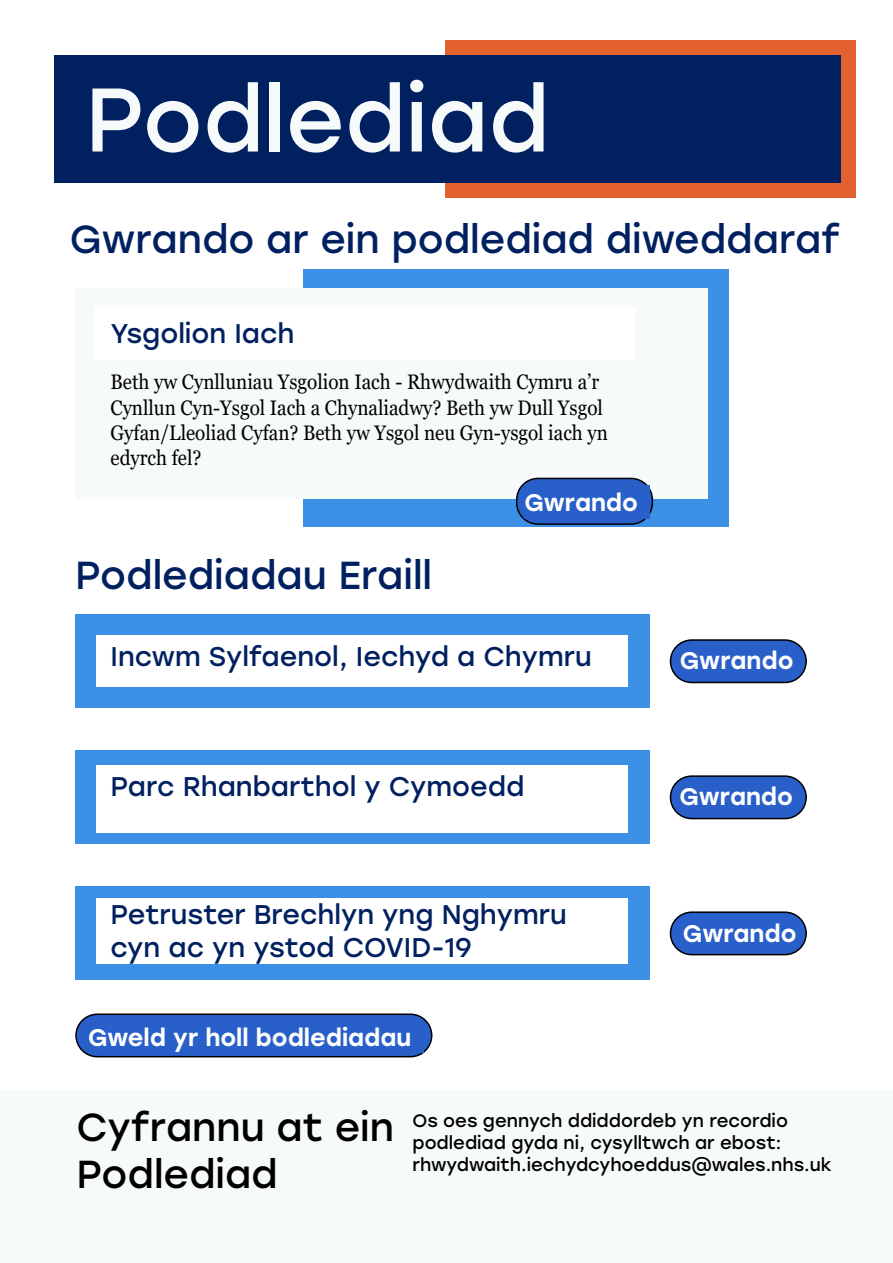
<style>
.page{position:relative;width:893px;height:1263px;background:#fff}
.page>*{position:absolute;margin:0;border:0;box-sizing:border-box;transform-origin:0 0}
.t1{font:90px "Stolzl";color:#f7fafb}
.t2{font:39px "Stolzl";color:#002060}
.t3{font:39px/46.8px "Stolzl";color:#000}
.t4{font:27px/33px "Stolzl";color:#002060}
.t5{font:500 24px "Stolzl";color:#fff}
.t6{font:21px/25.2px "Georgia";color:#000;scale:.9 1}
.t7{font:18px/21.6px "Stolzl";color:#000}
</style>
<div class="page">
<div style="left:0;top:1090px;width:893px;height:173px;background:#f7fafb"></div>
<div style="left:303px;top:269px;width:425px;height:258px;background:#3c91e6"></div>
<div style="left:445px;top:41px;width:411px;height:157px;background:#e3602f"></div>
<div style="left:54px;top:55px;width:787px;height:128px;background:#002060"></div>
<div style="left:75px;top:288px;width:633px;height:211px;background:#f7fafb"></div>
<div style="left:94px;top:308px;width:541px;height:52px;background:#fff"></div>
<div style="left:517px;top:478px;width:135px;height:46px;background:#295fc9;border-radius:21px"></div>
<div style="left:516px;top:478px;width:137px;height:47px;border:2px solid #000;border-radius:21px"></div>
<div style="left:524px;top:485px;width:126px;height:34px;background:#295fc9"></div>
<div style="left:75px;top:886px;width:574px;height:93px;background:#3c91e6"></div>
<div style="left:97px;top:898px;width:531px;height:66px;background:#fff"></div>
<div style="left:670px;top:912px;width:136px;height:43px;background:#295fc9;border-radius:21px"></div>
<div style="left:670px;top:911px;width:137px;height:44px;border:2px solid #000;border-radius:21px"></div>
<div style="left:75px;top:750px;width:574px;height:93px;background:#3c91e6"></div>
<div style="left:97px;top:765px;width:531px;height:68px;background:#fff"></div>
<div style="left:670px;top:776px;width:136px;height:42px;background:#295fc9;border-radius:21px"></div>
<div style="left:670px;top:775px;width:137px;height:44px;border:2px solid #000;border-radius:21px"></div>
<div style="left:75px;top:614px;width:574px;height:93px;background:#3c91e6"></div>
<div style="left:97px;top:635px;width:531px;height:51px;background:#fff"></div>
<div style="left:670px;top:640px;width:136px;height:42px;background:#295fc9;border-radius:21px"></div>
<div style="left:670px;top:639px;width:137px;height:44px;border:2px solid #000;border-radius:21px"></div>
<div style="left:76px;top:1014px;width:356px;height:43px;background:#295fc9;border-radius:21px"></div>
<div style="left:75px;top:1013px;width:357px;height:44px;border:2px solid #000;border-radius:21px"></div>
<div style="left:88px;top:1020px;width:336px;height:33px;background:#295fc9"></div>
<h1 class="t1" style="left:85px;top:57px;width:466px">Podlediad</h1>
<h2 class="t2" style="left:70px;top:211px;width:772px">Gwrando ar ein podlediad diweddaraf</h2>
<p class="t4" style="left:111px;top:316px;width:185px">Ysgolion Iach</p>
<p class="t6" style="left:111px;top:370px;width:554px">Beth yw Cynlluniau Ysgolion Iach - Rhwydwaith Cymru a’r Cynllun Cyn-Ysgol Iach a Chynaliadwy? Beth yw Dull Ysgol Gyfan/Lleoliad Cyfan? Beth yw Ysgol neu Gyn-ysgol iach yn edyrch fel?</p>
<h2 class="t2" style="left:75px;top:547px;width:358px">Podlediadau Eraill</h2>
<p class="t5" style="left:524px;top:486px;width:115px">Gwrando</p>
<p class="t4" style="left:111px;top:639px;width:483px">Incwm Sylfaenol, Iechyd a Chymru</p>
<p class="t5" style="left:680px;top:643px;width:115px">Gwrando</p>
<p class="t4" style="left:111px;top:769px;width:415px">Parc Rhanbarthol y Cymoedd</p>
<p class="t5" style="left:679px;top:779px;width:115px">Gwrando</p>
<p class="t4" style="left:111px;top:897px;width:458px">Petruster Brechlyn yng Nghymru cyn ac yn ystod COVID-19</p>
<p class="t5" style="left:88px;top:1020px;width:325px">Gweld yr holl bodlediadau</p>
<p class="t5" style="left:683px;top:917px;width:115px">Gwrando</p>
<h2 class="t3" style="left:77px;top:1102px;width:319px">Cyfrannu at ein<br>Podlediad</h2>
<p class="t7" style="left:412px;top:1109px;width:421px">Os oes gennych ddiddordeb yn recordio podlediad gyda ni, cysylltwch ar ebost: rhwydwaith.iechydcyhoeddus@wales.nhs.uk</p>
</div>
